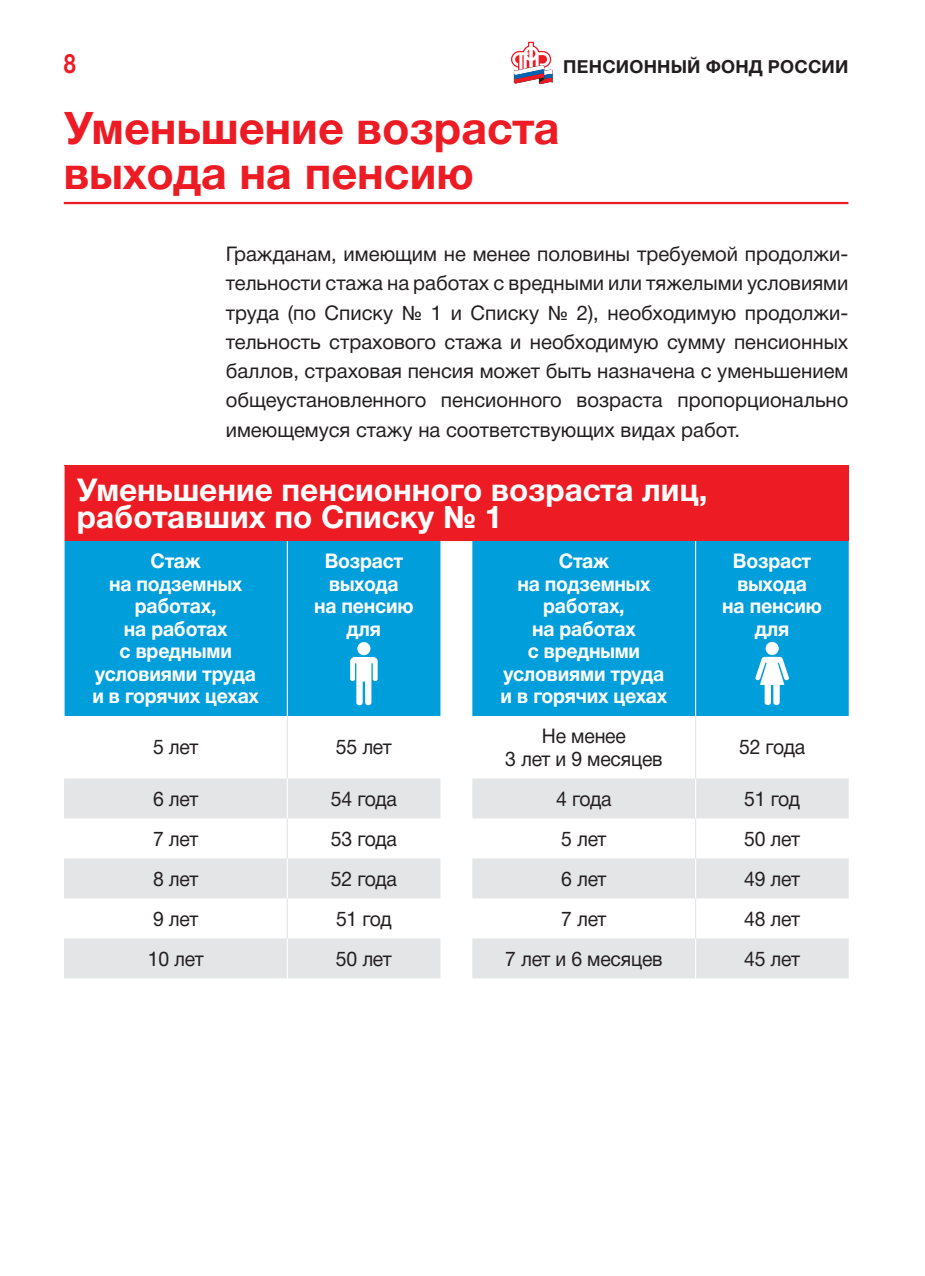
<style>
.page{position:relative;width:925px;height:1276px;background:#fff}
.page>*{position:absolute;margin:0;border:0;box-sizing:border-box;transform-origin:0 0}
.t1{font:700 45px/45px "Helvetica Neue Cyr";color:#ed1c24}
.t2{font:700 31.5px/27px "Helvetica Neue Cyr";color:#fff}
.t3{font:700 27px "Helvetica Neue Cyr";color:#ed1c24;scale:.8 1}
.t4{font:20.25px/29.2px "Helvetica Neue Cyr";letter-spacing:-.01em;color:#231f20;text-align:justify}
.t5{font:700 20.25px/22.5px "Helvetica Neue Cyr";letter-spacing:-.01em;color:#fff;text-align:center;scale:.96 1}
.t6{font:20.25px/22.5px "Helvetica Neue Cyr";letter-spacing:-.01em;color:#231f20;text-align:center;scale:.96 1}
.t7{font:700 18px "Helvetica Neue Cyr";letter-spacing:.01em;color:#231f20}
</style>
<div class="page">
<div style="left:64px;top:466px;width:785px;height:75px;background:#ed1c24"></div>
<div style="left:65px;top:541px;width:784px;height:175px;background:#009edb"></div>
<svg style="left:64px;top:778px;width:785px;height:200px;fill:#e4e5e6"></svg>
<hr style="left:64px;top:466px;width:1px;height:75px;background:#fff">
<hr style="left:287px;top:541px;width:1px;height:175px;background:#fff">
<hr style="left:695px;top:541px;width:1px;height:175px;background:#fff">
<hr style="left:287px;top:778px;width:1px;height:40px;background:#fff">
<hr style="left:695px;top:778px;width:1px;height:40px;background:#fff">
<hr style="left:287px;top:858px;width:1px;height:40px;background:#fff">
<hr style="left:695px;top:858px;width:1px;height:40px;background:#fff">
<hr style="left:287px;top:938px;width:1px;height:40px;background:#fff">
<hr style="left:695px;top:938px;width:1px;height:40px;background:#fff">
<hr style="left:287px;top:716px;width:1px;height:62px;background:#e4e5e6">
<hr style="left:695px;top:716px;width:1px;height:62px;background:#e4e5e6">
<hr style="left:287px;top:818px;width:1px;height:40px;background:#e4e5e6">
<hr style="left:695px;top:818px;width:1px;height:40px;background:#e4e5e6">
<hr style="left:287px;top:898px;width:1px;height:40px;background:#e4e5e6">
<hr style="left:695px;top:898px;width:1px;height:40px;background:#e4e5e6">
<div style="left:357px;top:642px;width:13px;height:13px;background:#fff;border-radius:50%"></div>
<svg style="left:350px;top:657px;width:28px;height:48px"></svg>
<div style="left:765px;top:642px;width:14px;height:13px;background:#fff;border-radius:50%"></div>
<svg style="left:755px;top:657px;width:34px;height:48px"></svg>
<hr style="left:64px;top:202px;width:784px;height:2px;background:#ed1c24">
<svg style="left:511px;top:42px;width:41px;height:42px"></svg>
<h3 class="t3" style="left:64px;top:54px;width:17px">8</h3>
<p class="t7" style="left:563px;top:61px;width:287px">ПЕНСИОННЫЙ ФОНД РОССИИ</p>
<h1 class="t1" style="left:64px;top:111px;width:497px">Уменьшение возраста выхода на пенсию</h1>
<p class="t4" style="left:226px;top:242px;width:624px">Гражданам, имеющим не менее половины требуемой продолжи&shy;тельности стажа на работах с вредными или тяжелыми условиями труда (по Списку № 1 и Списку № 2), необходимую продолжи&shy;тельность страхового стажа и необходимую сумму пенсионных баллов, страховая пенсия может быть назначена с уменьшением общеустановленного пенсионного возраста пропорционально имеющемуся стажу на соответствующих видах работ.</p>
<h2 class="t2" style="left:77px;top:480px;width:632px">Уменьшение пенсионного возраста лиц, работавших по Списку № 1</h2>
<p class="t5" style="left:92px;top:552px;width:175px">Стаж<br>на подземных работах,<br>на работах<br>с вредными условиями труда и в горячих цехах</p>
<p class="t5" style="left:314px;top:552px;width:105px">Возраст выхода<br>на пенсию для</p>
<p class="t5" style="left:501px;top:552px;width:175px">Стаж<br>на подземных работах,<br>на работах<br>с вредными условиями труда и в горячих цехах</p>
<p class="t5" style="left:722px;top:552px;width:105px">Возраст выхода<br>на пенсию для</p>
<p class="t6" style="left:153px;top:738px;width:49px">5 лет</p>
<p class="t6" style="left:336px;top:738px;width:60px">55 лет</p>
<p class="t6" style="left:505px;top:727px;width:165px">Не менее<br>3 лет и 9 месяцев</p>
<p class="t6" style="left:739px;top:738px;width:70px">52 года</p>
<p class="t6" style="left:153px;top:789px;width:49px">6 лет</p>
<p class="t6" style="left:331px;top:789px;width:70px">54 года</p>
<p class="t6" style="left:556px;top:789px;width:59px">4 года</p>
<p class="t6" style="left:744px;top:789px;width:60px">51 год</p>
<p class="t6" style="left:153px;top:829px;width:49px">7 лет</p>
<p class="t6" style="left:331px;top:829px;width:70px">53 года</p>
<p class="t6" style="left:561px;top:829px;width:49px">5 лет</p>
<p class="t6" style="left:744px;top:829px;width:60px">50 лет</p>
<p class="t6" style="left:153px;top:869px;width:49px">8 лет</p>
<p class="t6" style="left:331px;top:869px;width:70px">52 года</p>
<p class="t6" style="left:561px;top:869px;width:49px">6 лет</p>
<p class="t6" style="left:744px;top:869px;width:60px">49 лет</p>
<p class="t6" style="left:153px;top:909px;width:49px">9 лет</p>
<p class="t6" style="left:336px;top:909px;width:60px">51 год</p>
<p class="t6" style="left:561px;top:909px;width:49px">7 лет</p>
<p class="t6" style="left:744px;top:909px;width:60px">48 лет</p>
<p class="t6" style="left:148px;top:949px;width:60px">10 лет</p>
<p class="t6" style="left:336px;top:949px;width:60px">50 лет</p>
<p class="t6" style="left:505px;top:949px;width:165px">7 лет и 6 месяцев</p>
<p class="t6" style="left:744px;top:949px;width:60px">45 лет</p>
</div>
